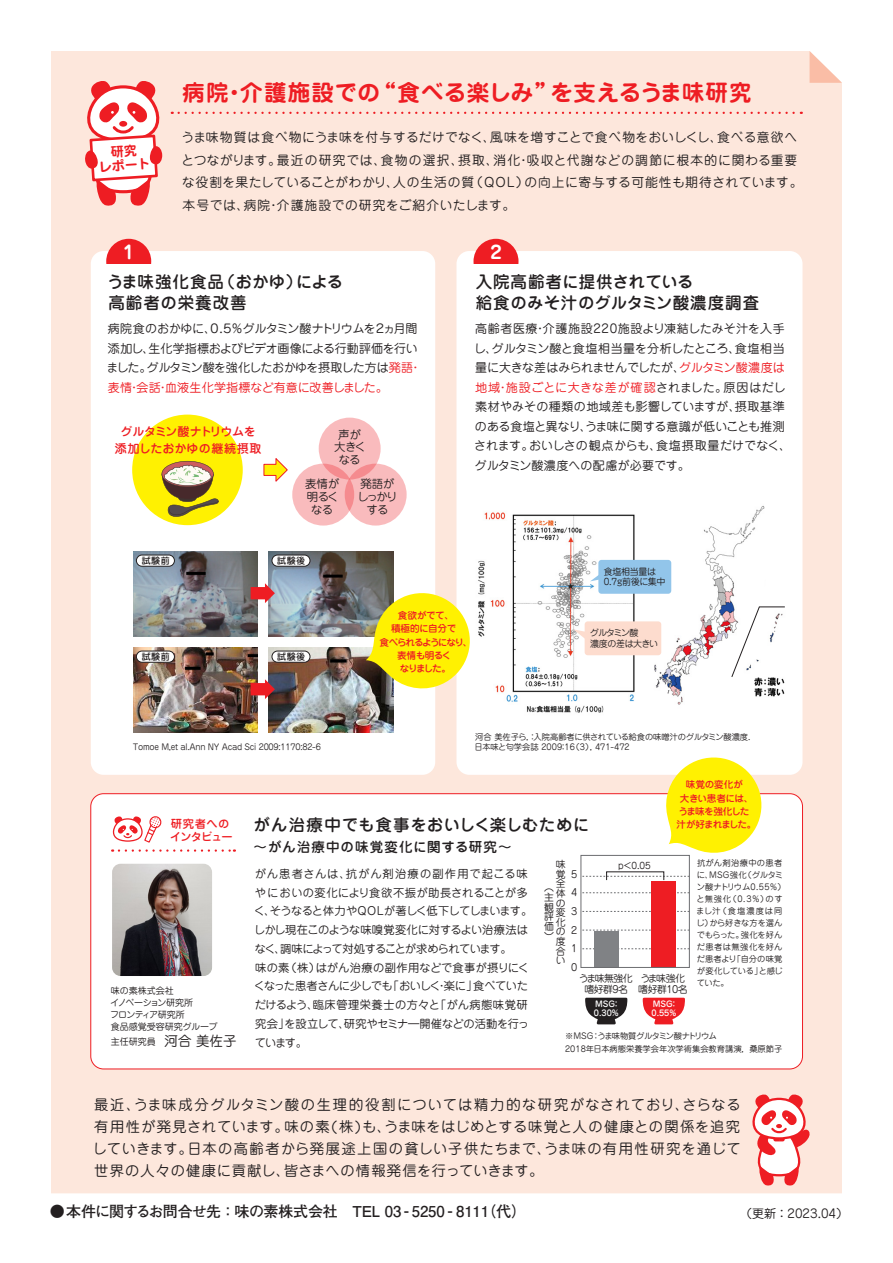
<style>
.page{position:relative;width:893px;height:1263px;background:#fff}
.page>*{position:absolute;margin:0;border:0;box-sizing:border-box;transform-origin:0 0}
.t1{font:700 22.5px "Jun 501 Pro";letter-spacing:.02em;color:#ee1d23}
.t2{font:700 18px "Jun 501 Pro";color:#fff}
.t3{font:500 16.5px/21px "Jun 34 Pro";letter-spacing:.015em;color:#231f20}
.t4{font:500 16.5px/21px "Jun 34 Pro";letter-spacing:.06em;color:#231f20}
.t5{font:500 16.5px "Jun 34 Pro";letter-spacing:.035em;color:#231f20}
.t6{font:700 15px "Futo Go B101 Pr 6";letter-spacing:-.01em;color:#231f20}
.t7{font:14.25px/21.9px "Jun 201 Pro";letter-spacing:.055em;color:#231f20;text-align:justify}
.t8{font:500 13.5px "Jun 34 Pro";letter-spacing:.07em;color:#231f20}
.t9{font:700 13.05px/14.2px "Jun 501 Pro";color:#ee1d23;text-align:center}
.t10{font:12.75px/22.5px "Jun 201 Pro";letter-spacing:.05em;color:#231f20}
.t11{font:12px/19.5px "Jun 201 Pro";color:#231f20}
.t12{font:12px/19.5px "Jun 201 Pro";letter-spacing:-.025em;color:#231f20}
.t13{font:500 12px/16.5px "Jun 34 Pro";color:#ee1d23;text-align:center}
.t14{font:11.4px/12.8px "Jun 201 Pro";letter-spacing:-.08em;color:#231f20;text-align:center}
.t15{font:11.4px/12.8px "Jun 201 Pro";letter-spacing:-.11em;color:#231f20;text-align:center}
.t16{font:11.25px/18.8px "Jun 201 Pro";letter-spacing:-.01em;color:#231f20}
.t17{font:500 11.25px/12.8px "Jun 34 Pro";letter-spacing:-.07em;color:#ee1d23}
.t18{font:9.9px/9.6px "Jun 201 Pro";letter-spacing:-.05em;color:#231f20;text-align:justify}
.t19{font:500 9.6px/13.2px "Jun 34 Pro";letter-spacing:-.065em;color:#ee1d23;text-align:center}
.t20{font:9px/12px "Jun 201 Pro";letter-spacing:-.035em;color:#231f20}
.t21{font:9px/10.5px "Jun 201 Pro";letter-spacing:-.065em;color:#231f20}
.t22{font:500 9px "Jun 34 Pro";letter-spacing:.055em;color:#231f20}
.t23{font:8.25px/12px "Jun 201 Pro";color:#231f20}
.t24{font:8.25px "Jun 201 Pro";letter-spacing:-.03em;color:#231f20}
.t25{font:8.25px "Jun 201 Pro";letter-spacing:-.02em;color:#231f20}
.t26{font:8.25px "Jun 201 Pro";letter-spacing:-.075em;color:#231f20}
.t27{font:500 8.25px/8.7px "Jun 34 Pro";color:#fff}
.s1{color:#ee1d23}
.s2{font-size:13.5px}
</style>
<div class="page">
<div style="left:51px;top:51px;width:791px;height:1142px;background:#fde7dc"></div>
<svg style="left:810px;top:51px;width:32px;height:32px"></svg>
<svg style="left:82px;top:80px;width:84px;height:127px"></svg>
<svg style="left:179px;top:112px;width:623px;height:2px"></svg>
<div style="left:91px;top:794px;width:711px;height:275px;background:#fff;border-radius:13px"></div>
<div style="left:91px;top:251px;width:344px;height:524px;background:#fff;border-radius:13px"></div>
<div style="left:456px;top:251px;width:346px;height:524px;background:#fff;border-radius:13px"></div>
<svg style="left:111px;top:816px;width:124px;height:36px"></svg>
<img style="left:112px;top:864px;width:100px;height:112px">
<svg style="left:583px;top:948px;width:105px;height:1px"></svg>
<svg style="left:583px;top:930px;width:105px;height:1px"></svg>
<svg style="left:583px;top:911px;width:105px;height:1px"></svg>
<svg style="left:583px;top:892px;width:105px;height:1px"></svg>
<svg style="left:583px;top:876px;width:105px;height:1px"></svg>
<div style="left:594px;top:931px;width:25px;height:36px;background:#808285"></div>
<div style="left:651px;top:881px;width:25px;height:86px;background:#ee1d23"></div>
<div style="left:581px;top:855px;width:109px;height:113px;border:1px solid #6c6d70"></div>
<svg style="left:664px;top:757px;width:103px;height:99px"></svg>
<svg style="left:585px;top:998px;width:42px;height:26px"></svg>
<svg style="left:643px;top:998px;width:42px;height:26px"></svg>
<svg style="left:473px;top:239px;width:45px;height:25px"></svg>
<svg style="left:106px;top:239px;width:45px;height:25px"></svg>
<img style="left:478px;top:512px;width:162px;height:201px">
<img style="left:647px;top:506px;width:138px;height:199px">
<div style="left:598px;top:560px;width:73px;height:34px;background:#92c5ea;border-radius:3px"></div>
<svg style="left:590px;top:574px;width:9px;height:7px"></svg>
<svg style="left:573px;top:629px;width:12px;height:12px"></svg>
<div style="left:585px;top:621px;width:76px;height:34px;background:#fddcce;border-radius:3px"></div>
<svg style="left:731px;top:606px;width:54px;height:71px"></svg>
<div style="left:132px;top:415px;width:111px;height:110px;background:#fff101;border-radius:50%"></div>
<svg style="left:263px;top:458px;width:25px;height:24px"></svg>
<div style="left:319px;top:418px;width:62px;height:61px;background:#f9bbbd;border-radius:50%"></div>
<svg style="left:292px;top:464px;width:62px;height:62px;background:#f8b8ba"></svg>
<svg style="left:345px;top:464px;width:62px;height:62px;background:#f8b5b8"></svg>
<img style="left:133px;top:551px;width:125px;height:86px">
<img style="left:133px;top:647px;width:125px;height:86px">
<img style="left:269px;top:551px;width:124px;height:86px">
<img style="left:269px;top:647px;width:124px;height:86px">
<svg style="left:251px;top:679px;width:24px;height:20px"></svg>
<svg style="left:366px;top:587px;width:104px;height:105px;background:#e6dc3b"></svg>
<div style="left:136px;top:651px;width:38px;height:11px;background:#fff;border-radius:6px"></div>
<div style="left:136px;top:651px;width:39px;height:12px;border:1px solid #231f20;border-radius:6px"></div>
<div style="left:272px;top:651px;width:38px;height:11px;background:#fff;border-radius:6px"></div>
<div style="left:272px;top:651px;width:38px;height:12px;border:1px solid #231f20;border-radius:6px"></div>
<svg style="left:251px;top:583px;width:24px;height:20px"></svg>
<div style="left:136px;top:555px;width:38px;height:11px;background:#fff;border-radius:6px"></div>
<div style="left:136px;top:555px;width:39px;height:12px;border:1px solid #231f20;border-radius:6px"></div>
<div style="left:272px;top:555px;width:38px;height:11px;background:#fff;border-radius:6px"></div>
<div style="left:272px;top:555px;width:38px;height:12px;border:1px solid #231f20;border-radius:6px"></div>
<svg style="left:162px;top:461px;width:59px;height:58px"></svg>
<svg style="left:749px;top:1093px;width:62px;height:93px"></svg>
<p class="t9" style="left:97px;top:144px;width:54px;rotate:-4deg">研究<br>レポート</p>
<h2 class="t2" style="left:123px;top:238px;width:13px">1</h2>
<h1 class="t1" style="left:182px;top:74px;width:571px">病院・介護施設での“食べる楽しみ”を支えるうま味研究</h1>
<p class="t10" style="left:181px;top:125px;width:622px">うま味物質は食べ物にうま味を付与するだけでなく、風味を増すことで食べ物をおいしくし、食べる意欲へとつながります。最近の研究では、食物の選択、摂取、消化・吸収と代謝などの調節に根本的に関わる重要な役割を果たしていることがわかり、人の生活の質（QOL）の向上に寄与する可能性も期待されています。本号では、病院・介護施設での研究をご紹介いたします。</p>
<h2 class="t2" style="left:490px;top:238px;width:13px">2</h2>
<h3 class="t4" style="left:107px;top:270px;width:238px">うま味強化食品（おかゆ）による高齢者の栄養改善</h3>
<p class="t12" style="left:107px;top:318px;width:316px">病院食のおかゆに、０.５％グルタミン酸ナトリウムを２ヵ月間添加し、生化学指標およびビデオ画像による行動評価を行いました。グルタミン酸を強化したおかゆを摂取した方は<span class="s1">発語・表情・会話・血液生化学指標など有意に改善しました。</span></p>
<p class="t13" style="left:115px;top:422px;width:148px">グルタミン酸ナトリウムを添加したおかゆの継続摂取</p>
<p class="t14" style="left:334px;top:427px;width:33px">声が大きくなる</p>
<p class="t15" style="left:357px;top:476px;width:42px">発語がしっかりする</p>
<p class="t14" style="left:305px;top:476px;width:35px">表情が明るくなる</p>
<h3 class="t3" style="left:476px;top:270px;width:285px">入院高齢者に提供されている<br>給食のみそ汁のグルタミン酸濃度調査</h3>
<p class="t11" style="left:474px;top:318px;width:318px">高齢者医療・介護施設220施設より凍結したみそ汁を入手し、グルタミン酸と食塩相当量を分析したところ、食塩相当量に大きな差はみられませんでしたが、<span class="s1">グルタミン酸濃度は地域・施設ごとに大きな差が確認</span>されました。原因はだし素材やみその種類の地域差も影響していますが、摂取基準のある食塩と異なり、うま味に関する意識が低いことも推測されます。おいしさの観点からも、食塩摂取量だけでなく、グルタミン酸濃度への配慮が必要です。</p>
<p class="t22" style="left:142px;top:553px;width:29px">試験前</p>
<p class="t22" style="left:277px;top:553px;width:29px">試験後</p>
<p class="t22" style="left:142px;top:649px;width:29px">試験前</p>
<p class="t22" style="left:277px;top:649px;width:29px">試験後</p>
<p class="t19" style="left:380px;top:608px;width:94px">食欲がでて、<br>積極的に自分で<br>食べられるようになり、表情も明るく<br>なりました。</p>
<p class="t20" style="left:604px;top:565px;width:63px;line-height:10.5px">食塩相当量は<br>0.7ｇ前後に集中</p>
<p class="t21" style="left:590px;top:626px;width:70px">グルタミン酸<br>濃度の差は大きい</p>
<p class="t25" style="left:475px;top:730px;width:285px">河合 美佐子ら, ：入院高齢者に供されている給食の味噌汁のグルタミン酸濃度.　</p>
<p class="t24" style="left:133px;top:741px;width:190px">Tomoe M,et al.Ann NY Acad Sci 2009:1170:82-6</p>
<p class="t23" style="left:475px;top:740px;width:157px">日本味と匂学会誌 2009：16（3）, 471-472</p>
<p class="t17" style="left:170px;top:816px;width:64px">研究者へのインタビュー</p>
<h3 class="t5" style="left:253px;top:812px;width:338px">がん治療中でも食事をおいしく楽しむために</h3>
<p class="t8" style="left:253px;top:836px;width:260px">～がん治療中の味覚変化に関する研究～</p>
<p class="t19" style="left:676px;top:777px;width:81px">味覚の変化が<br>大きい患者には、うま味を強化した汁が好まれました。</p>
<p class="t20" style="left:110px;top:984px;width:109px">味の素株式会社<br>イノベーション研究所<br>フロンティア研究所<br>食品感覚受容研究グループ</p>
<p class="t20" style="left:111px;top:1034px;width:127px">主任研究員　<span class="s2">河合 美佐子</span></p>
<p class="t16" style="left:254px;top:863px;width:280px">がん患者さんは、抗がん剤治療の副作用で起こる味やにおいの変化により食欲不振が助長されることが多く、そうなると体力やQOLが著しく低下してしまいます。しかし現在このような味嗅覚変化に対するよい治療法はなく、調味によって対処することが求められています。<br>味の素（株）はがん治療の副作用などで食事が摂りにくくなった患者さんに少しでも「おいしく・楽に」食べていただけるよう、臨床管理栄養士の方々と「がん病態味覚研究会」を設立して、研究やセミナ―開催などの活動を行っています。</p>
<p class="t18" style="left:556px;top:858px;width:11px">味覚全体の変化の度合い</p>
<p class="t18" style="left:571px;top:868px;width:8px">5</p>
<p class="t18" style="left:544px;top:881px;width:11px">（主観評価）</p>
<p class="t18" style="left:571px;top:887px;width:8px">4</p>
<p class="t18" style="left:571px;top:905px;width:8px">3</p>
<p class="t18" style="left:571px;top:924px;width:8px">2</p>
<p class="t18" style="left:571px;top:943px;width:8px">1</p>
<p class="t18" style="left:571px;top:961px;width:8px">0</p>
<p class="t20" style="left:618px;top:859px;width:34px">p&lt;0.05</p>
<p class="t18" style="left:579px;top:971px;width:55px;line-height:11.6px;text-align:center">うま味無強化嗜好群9名</p>
<p class="t18" style="left:638px;top:971px;width:51px;line-height:11.6px">うま味強化嗜好群10名</p>
<p class="t27" style="left:594px;top:999px;width:28px">MSG：<br>0.30％</p>
<p class="t27" style="left:651px;top:999px;width:28px">MSG：<br>0.55％</p>
<p class="t23" style="left:696px;top:856px;width:91px">抗がん剤治療中の患者に、MSG強化（グルタミン酸ナトリウム0.55％）と無強化（0.3％）のすまし汁（食塩濃度は同じ）から好きな方を選んでもらった。強化を好んだ患者は無強化を好んだ患者より「自分の味覚が変化している」と感じていた。</p>
<p class="t26" style="left:565px;top:1029px;width:153px">※MSG：うま味物質グルタミン酸ナトリウム</p>
<p class="t23" style="left:565px;top:1042px;width:227px">2018年日本病態栄養学会年次学術集会教育講演, 桑原節子　</p>
<p class="t7" style="left:93px;top:1092px;width:649px">最近、うま味成分グルタミン酸の生理的役割については精力的な研究がなされており、さらなる有用性が発見されています。味の素(株)も、うま味をはじめとする味覚と人の健康との関係を追究していきます。日本の高齢者から発展途上国の貧しい子供たちまで、うま味の有用性研究を通じて世界の人々の健康に貢献し、皆さまへの情報発信を行っていきます。</p>
<h3 class="t6" style="left:50px;top:1199px;width:478px">●本件に関するお問合せ先 ：味の素株式会社　TEL 03 - 5250 - 8111（代）</h3>
<p class="t11" style="left:740px;top:1203px;width:110px">（更新 ：2023.04）</p>
</div>
